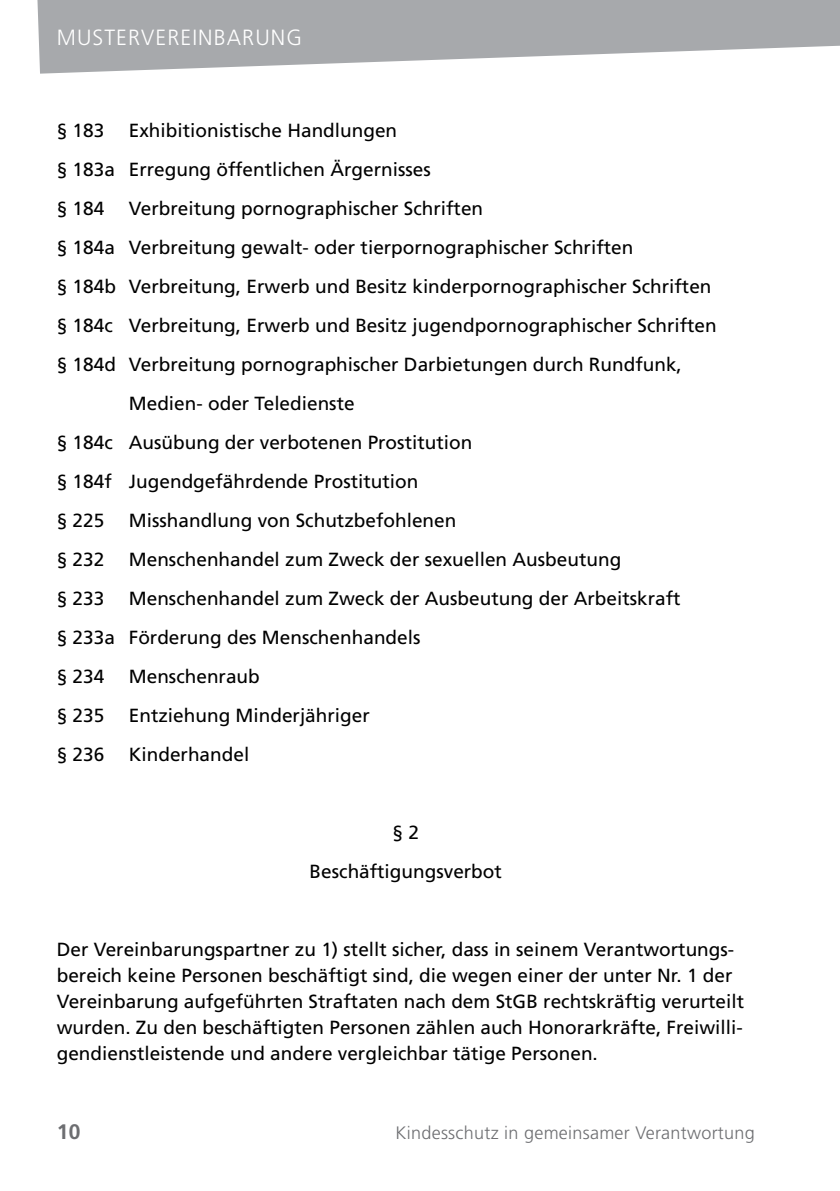
<style>
.page{position:relative;width:840px;height:1191px;background:#fff}
.page>*{position:absolute;margin:0;border:0;box-sizing:border-box;transform-origin:0 0}
.t1{font:300 22px "Frutiger LT Std";letter-spacing:.05em;color:#fff}
.t2{font:700 21px "Frutiger LT Std";color:#6d6e71}
.t3{font:19px/39px "Frutiger LT Std";color:#000}
.t4{font:300 18px "Frutiger LT Std";letter-spacing:.015em;color:#6d6e71}
</style>
<div class="page">
<svg style="left:37px;top:0;width:802px;height:74px;fill:#a7a9ac"></svg>
<p class="t1" style="left:57px;top:25px;width:157px">m ustervereinba</p>
<p class="t1" style="left:242px;top:25px;width:44px">rung</p>
<p class="t3" style="left:57px;top:111px;width:375px;text-indent:72px">Exhibitionistische Handlungen<br>§ 183a Erregung öffentlichen Ärgernisses § 184</p>
<p class="t3" style="left:57px;top:111px;width:49px">§ 183</p>
<p class="t3" style="left:129px;top:189px;width:356px">Verbreitung pornographischer Schriften</p>
<p class="t3" style="left:57px;top:228px;width:577px">§ 184a Verbreitung gewalt- oder tierpornographischer Schriften</p>
<p class="t3" style="left:57px;top:267px;width:656px">§ 184b Verbreitung, Erwerb und Besitz kinderpornographischer Schriften</p>
<p class="t3" style="left:57px;top:306px;width:661px">§ 184c Verbreitung, Erwerb und Besitz jugendpornographischer Schriften</p>
<p class="t3" style="left:57px;top:345px;width:626px">§ 184d Verbreitung pornographischer Darbietungen durch Rundfunk,</p>
<p class="t3" style="left:129px;top:384px;width:227px">Medien- oder Teledienste</p>
<p class="t3" style="left:57px;top:423px;width:417px">§ 184c Ausübung der verbotenen Prostitution</p>
<p class="t3" style="left:57px;top:462px;width:363px">§ 184f Jugendgefährdende Prostitution</p>
<p class="t3" style="left:57px;top:501px;width:49px">§ 225</p>
<p class="t3" style="left:129px;top:501px;width:329px">Misshandlung von Schutzbefohlenen</p>
<p class="t3" style="left:57px;top:540px;width:49px">§ 232</p>
<p class="t3" style="left:129px;top:540px;width:493px">Menschenhandel zum Zweck der sexuellen Ausbeutung</p>
<p class="t3" style="left:57px;top:579px;width:49px">§ 233</p>
<p class="t3" style="left:57px;top:579px;width:625px;text-indent:72px">Menschenhandel zum Zweck der Ausbeutung der Arbeitskraft § 233a Förderung des Menschenhandels<br>§ 234</p>
<p class="t3" style="left:129px;top:657px;width:132px">Menschenraub</p>
<p class="t3" style="left:57px;top:696px;width:49px">§ 235</p>
<p class="t3" style="left:129px;top:696px;width:242px">Entziehung Minderjähriger</p>
<p class="t3" style="left:57px;top:735px;width:49px">§ 236</p>
<p class="t3" style="left:129px;top:735px;width:122px">Kinderhandel</p>
<p class="t3" style="left:309px;top:813px;width:194px;text-align:center">§ 2<br>Beschäftigungsverbot</p>
<p class="t3" style="left:57px;top:937px;width:688px;line-height:26px">Der Vereinbarungspartner zu 1) stellt sicher, dass in seinem Verantwortungs&shy;bereich keine Personen beschäftigt sind, die wegen einer der unter Nr. 1 der Vereinbarung aufgeführten Straftaten nach dem StGB rechtskräftig verurteilt wurden. Zu den beschäftigten Personen zählen auch Honorarkräfte, Freiwilli&shy;gendienstleistende und andere vergleichbar tätige Personen.</p>
<p class="t2" style="left:57px;top:1119px;width:25px">10</p>
<p class="t4" style="left:395px;top:1122px;width:360px">Kindesschutz in gemeinsamer Verantwortung</p>
</div>
